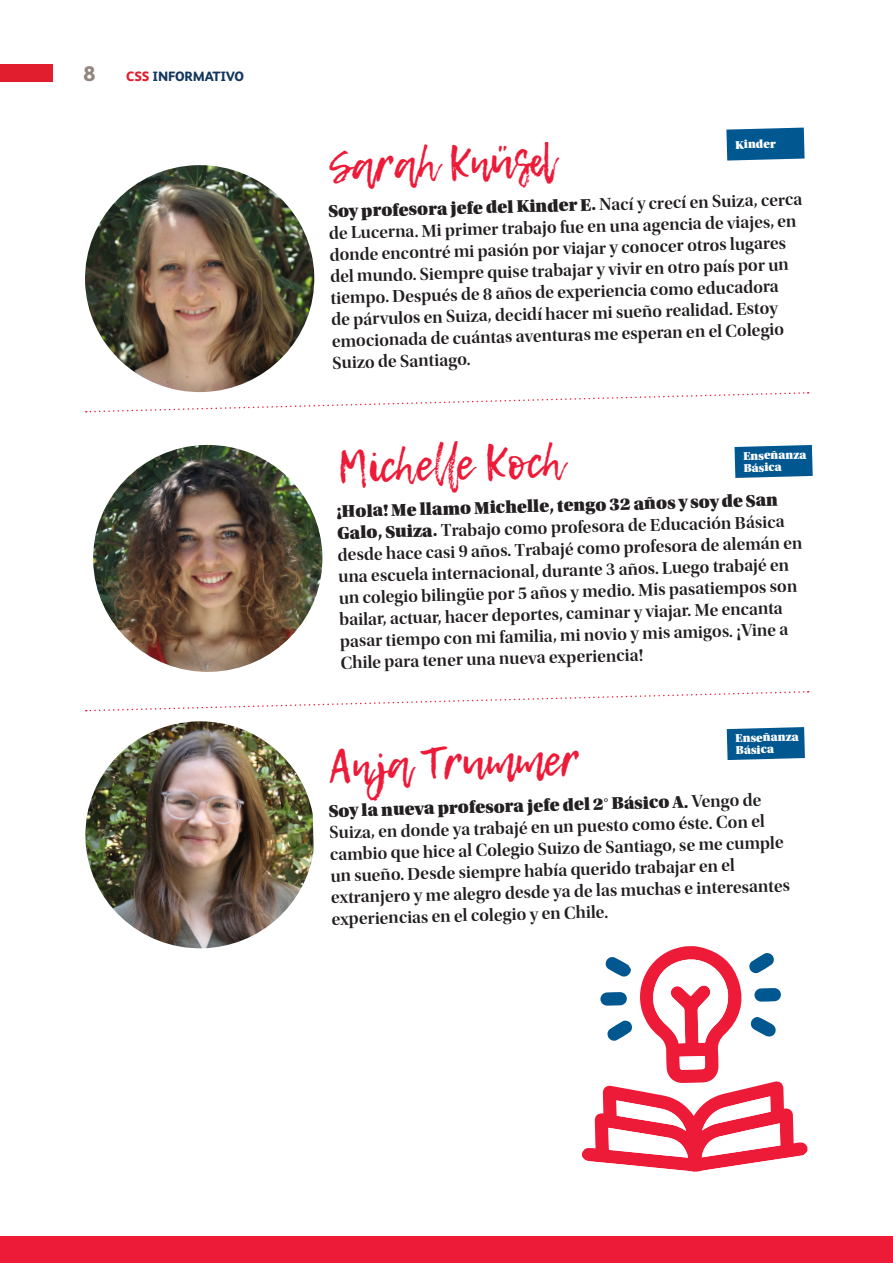
<style>
.page{position:relative;width:893px;height:1263px;background:#fff}
.page>*{position:absolute;margin:0;border:0;box-sizing:border-box;transform-origin:0 0}
.t1{font:45px "Lemon Tuesday";color:#ed1a38}
.t2{font:43.5px "Lemon Tuesday";color:#ed1a38}
.t3{font:800 21px "FS Albert";color:#91857e}
.t4{font:18px/21.8px "Utopia Std Semibold Disp";color:#231f20}
.t5{font:18px "Utopia Std Black Headline";color:#231f20}
.t6{font:800 13.5px "FS Albert";letter-spacing:-.01em;color:#13365c}
.t7{font:12px/12.1px "Utopia Std Black Headline";color:#fff}
.s1{color:#e01e2d}
.s2{font-family:"Utopia Std Semibold Disp"}
.s3{font-family:"Utopia Std Black Headline"}
</style>
<div class="page">
<div style="left:0;top:64px;width:53px;height:18px;background:#e01e2d"></div>
<div style="left:0;top:1236px;width:893px;height:27px;background:#ed1a38"></div>
<svg style="left:582px;top:946px;width:226px;height:226px"></svg>
<img style="left:93px;top:445px;width:230px;height:227px">
<svg style="left:734px;top:445px;width:79px;height:33px;background:#156599"></svg>
<img style="left:85px;top:721px;width:229px;height:228px">
<svg style="left:727px;top:727px;width:78px;height:33px;background:#126398"></svg>
<img style="left:85px;top:165px;width:230px;height:226px">
<svg style="left:726px;top:128px;width:79px;height:33px;background:#156599"></svg>
<svg style="left:86px;top:391px;width:723px;height:22px"></svg>
<svg style="left:86px;top:691px;width:723px;height:21px"></svg>
<p class="t3" style="left:83px;top:61px;width:13px">8</p>
<p class="t6" style="left:126px;top:68px;width:119px"><span class="s1">CSS</span> INFORMATIVO</p>
<p class="t7" style="left:735px;top:139px;width:42px;rotate:-1deg">Kinder</p>
<h2 class="t2" style="left:329px;top:140px;width:227px;rotate:-1deg">Sarah Knüse l</h2>
<p class="t5" style="left:328px;top:201px;width:475px;rotate:-1deg">Soy profesora jefe del Kinder E. <span class="s2">Nací y crecí en Suiza, c</span><sup>erca</sup></p>
<p class="t4" style="left:329px;top:220px;width:469px;rotate:-1deg">de Lucerna. Mi primer trabajo fue en una agencia de viajes, en donde encontré mi pasión por viajar y conocer otros lugares del mundo. Siempre quise trabajar y vivir en otro país por un tiempo. Después de 8 años de experiencia como educadora de párvulos en Suiza, decidí hacer mi sueño realidad. Estoy emocionada de cuántas aventuras me esperan en el Colegio Suizo de Santiago.</p>
<h1 class="t1" style="left:337px;top:441px;width:227px;rotate:-1deg">Michell e Koch</h1>
<p class="t7" style="left:743px;top:450px;width:65px;rotate:-1deg">Enseñanza<br>Básica</p>
<p class="t5" style="left:336px;top:500px;width:443px;rotate:-1deg">¡Hola! Me llamo Michelle, tengo 32 años y soy de San</p>
<p class="t4" style="left:337px;top:520px;width:467px;rotate:-1deg"><span class="s3">Galo, Suiza.</span> Trabajo como profesora de Educación Básica desde hace casi 9 años. Trabajé como profesora de alemán en una escuela internacional, durante 3 años. Luego trabajé en un colegio bilingüe por 5 años y medio. Mis pasatiempos son bailar, actuar, hacer deportes, caminar y viajar. Me encanta pasar tiempo con mi familia, mi novio y mis amigos. ¡Vine a Chile para tener una nueva experiencia!</p>
<p class="t7" style="left:735px;top:732px;width:65px;rotate:-1deg">Enseñanza<br>Básica</p>
<h2 class="t2" style="left:329px;top:740px;width:251px;rotate:-1deg">Anja Trummer</h2>
<p class="t5" style="left:329px;top:800px;width:434px;rotate:-1deg">Soy la nueva profesora jefe del 2° Básico A. <span class="s2">Vengo de</span></p>
<p class="t4" style="left:329px;top:820px;width:461px;rotate:-1deg">Suiza, en donde ya trabajé en un puesto como éste. Con el cambio que hice al Colegio Suizo de Santiago, se me cumple un sueño. Desde siempre había querido trabajar en el extranjero y me alegro desde ya de las muchas e interesantes experiencias en el colegio y en Chile.</p>
</div>
